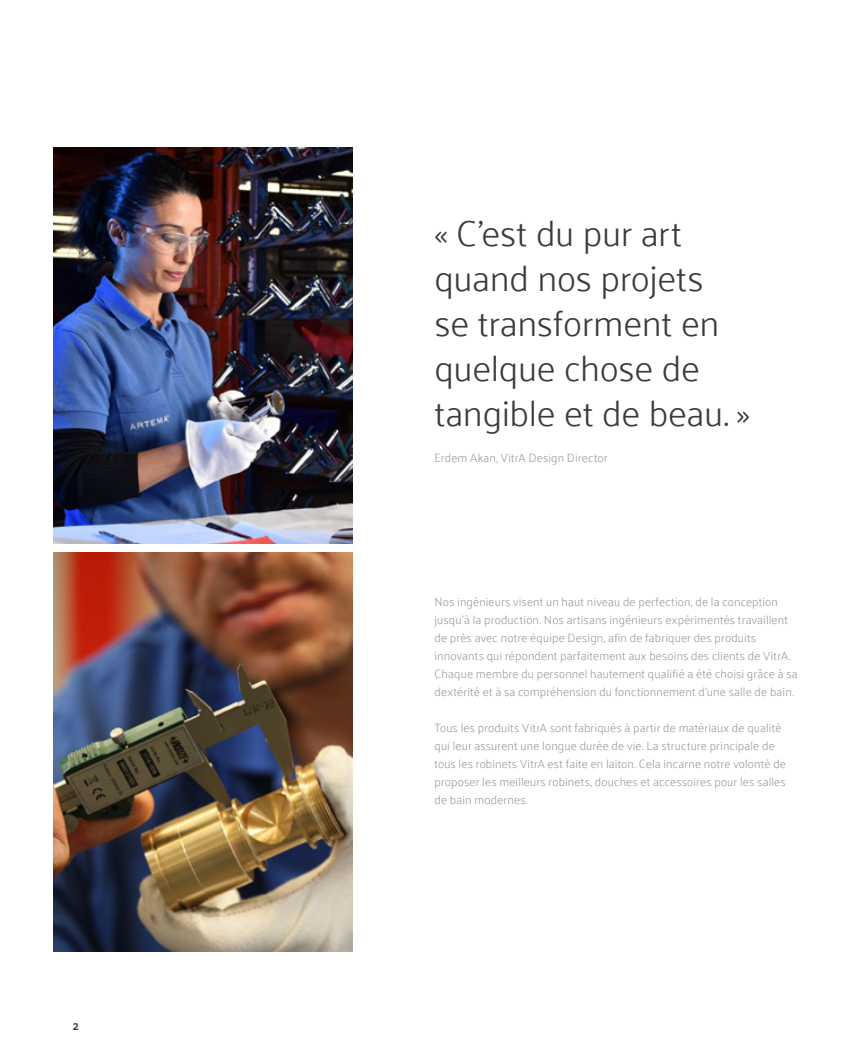
<style>
.page{position:relative;width:851px;height:1063px;background:#fff}
.page>*{position:absolute;margin:0;border:0;box-sizing:border-box;transform-origin:0 0}
.t1{font:300 36px/45px "Palanquin";letter-spacing:-.01em;color:#3b3b3a}
.t2{font:200 12px/18px "Palanquin";letter-spacing:.01em;color:#949494}
.t3{font:700 12px "Palanquin";color:#3b3b3a}
</style>
<div class="page">
<img style="left:53px;top:147px;width:300px;height:396px">
<img style="left:53px;top:552px;width:300px;height:400px">
<p class="t3" style="left:73px;top:1019px;width:8px">2</p>
<h1 class="t1" style="left:434px;top:211px;width:317px">« C’est du pur art quand nos projets<br>se transforment en quelque chose de tangible et de beau. »</h1>
<p class="t2" style="left:434px;top:449px;width:175px">Erdem Akan, VitrA Design Director</p>
<p class="t2" style="left:434px;top:593px;width:364px">Nos ingénieurs visent un haut niveau de perfection, de la conception jusqu’à la production. Nos artisans ingénieurs expérimentés travaillent de près avec notre équipe Design, afin de fabriquer des produits innovants qui répondent parfaitement aux besoins des clients de VitrA.<br>Chaque membre du personnel hautement qualifié a été choisi grâce à sa dextérité et à sa compréhension du fonctionnement d’une salle de bain.</p>
<p class="t2" style="left:434px;top:719px;width:353px">Tous les produits VitrA sont fabriqués à partir de matériaux de qualité qui leur assurent une longue durée de vie. La structure principale de tous les robinets VitrA est faite en laiton. Cela incarne notre volonté de proposer les meilleurs robinets, douches et accessoires pour les salles de bain modernes.</p>
</div>
